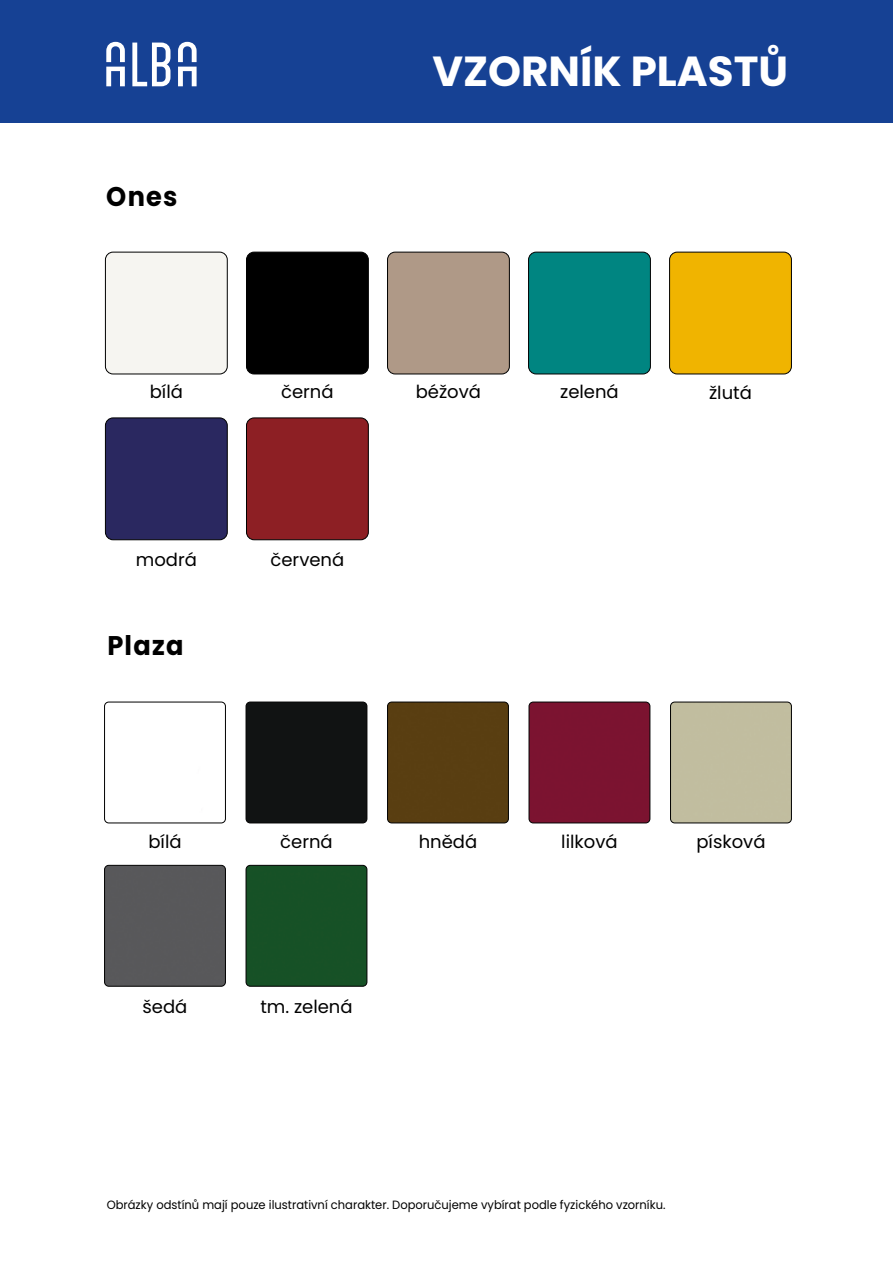
<style>
.page{position:relative;width:893px;height:1263px;background:#fff}
.page>*{position:absolute;margin:0;border:0;box-sizing:border-box;transform-origin:0 0}
.t1{font:700 42px "Poppins";color:#fff}
.t2{font:700 27px "Poppins";letter-spacing:.045em;color:#000;scale:.95 1}
.t3{font:18px "Poppins";color:#000}
.t4{font:12px "Poppins";color:#000;scale:.96 1}
</style>
<div class="page">
<div style="left:0;top:0;width:893px;height:123px;background:#164194"></div>
<svg style="left:132px;top:43px;width:38px;height:43px"></svg>
<svg style="left:106px;top:42px;width:19px;height:44px"></svg>
<svg style="left:178px;top:42px;width:19px;height:44px"></svg>
<div style="left:104px;top:702px;width:122px;height:121px;border:1px solid #000;border-radius:4px"></div>
<div style="left:246px;top:702px;width:121px;height:121px;background:#111313"></div>
<div style="left:246px;top:702px;width:121px;height:121px;border:1px solid #000;border-radius:4px"></div>
<div style="left:388px;top:702px;width:120px;height:121px;background:#593e11"></div>
<div style="left:387px;top:702px;width:122px;height:121px;border:1px solid #000;border-radius:4px"></div>
<div style="left:529px;top:702px;width:121px;height:121px;background:#7b1330"></div>
<div style="left:529px;top:702px;width:121px;height:121px;border:1px solid #000;border-radius:4px"></div>
<div style="left:670px;top:702px;width:122px;height:121px;border:1px solid #000;border-radius:4px"></div>
<div style="left:106px;top:867px;width:118px;height:118px;background:#58585a"></div>
<div style="left:104px;top:865px;width:122px;height:122px;border:1px solid #000;border-radius:4px"></div>
<div style="left:246px;top:865px;width:121px;height:121px;background:#165126"></div>
<div style="left:246px;top:865px;width:121px;height:122px;border:1px solid #000;border-radius:4px"></div>
<div style="left:105px;top:252px;width:122px;height:122px;background:#f6f5f1"></div>
<div style="left:105px;top:252px;width:123px;height:122px;border:1px solid #000;border-radius:8px"></div>
<div style="left:246px;top:252px;width:122px;height:122px;background:#000"></div>
<div style="left:246px;top:252px;width:123px;height:122px;border:1px solid #000;border-radius:8px"></div>
<div style="left:529px;top:252px;width:121px;height:122px;background:#008581"></div>
<div style="left:528px;top:252px;width:123px;height:122px;border:1px solid #000;border-radius:8px"></div>
<div style="left:670px;top:252px;width:121px;height:122px;background:#f0b400"></div>
<div style="left:669px;top:252px;width:123px;height:122px;border:1px solid #000;border-radius:8px"></div>
<div style="left:105px;top:419px;width:121px;height:121px;background:#2a2860"></div>
<div style="left:105px;top:417px;width:123px;height:123px;border:1px solid #000;border-radius:8px"></div>
<div style="left:246px;top:419px;width:121px;height:121px;background:#8d1f24"></div>
<div style="left:246px;top:417px;width:123px;height:123px;border:1px solid #000;border-radius:8px"></div>
<div style="left:387px;top:252px;width:122px;height:122px;background:#af9987"></div>
<div style="left:387px;top:252px;width:123px;height:122px;border:1px solid #000;border-radius:8px"></div>
<h2 class="t2" style="left:106px;top:181px;width:76px">Ones</h2>
<h1 class="t1" style="left:432px;top:47px;width:357px">VZORNÍK PLASTŮ</h1>
<h3 class="t3" style="left:150px;top:381px;width:35px">bílá</h3>
<h3 class="t3" style="left:281px;top:381px;width:54px">černá</h3>
<h3 class="t3" style="left:416px;top:381px;width:67px">béžová</h3>
<h3 class="t3" style="left:560px;top:381px;width:60px">zelená</h3>
<h3 class="t3" style="left:709px;top:383px;width:44px">žlutá</h3>
<h3 class="t3" style="left:136px;top:549px;width:63px">modrá</h3>
<h3 class="t3" style="left:271px;top:549px;width:75px">červená</h3>
<h2 class="t2" style="left:108px;top:630px;width:81px">Plaza</h2>
<h3 class="t3" style="left:148px;top:831px;width:35px">bílá</h3>
<h3 class="t3" style="left:280px;top:831px;width:54px">černá</h3>
<h3 class="t3" style="left:419px;top:831px;width:60px">hnědá</h3>
<h3 class="t3" style="left:561px;top:831px;width:58px">lilková</h3>
<h3 class="t3" style="left:696px;top:831px;width:71px">písková</h3>
<h3 class="t3" style="left:143px;top:996px;width:46px">šedá</h3>
<h3 class="t3" style="left:260px;top:996px;width:94px">tm. zelená</h3>
<p class="t4" style="left:107px;top:1198px;width:584px">Obrázky odstínů mají pouze ilustrativní charakter. Doporučujeme vybírat podle fyzického vzorníku.</p>
</div>
